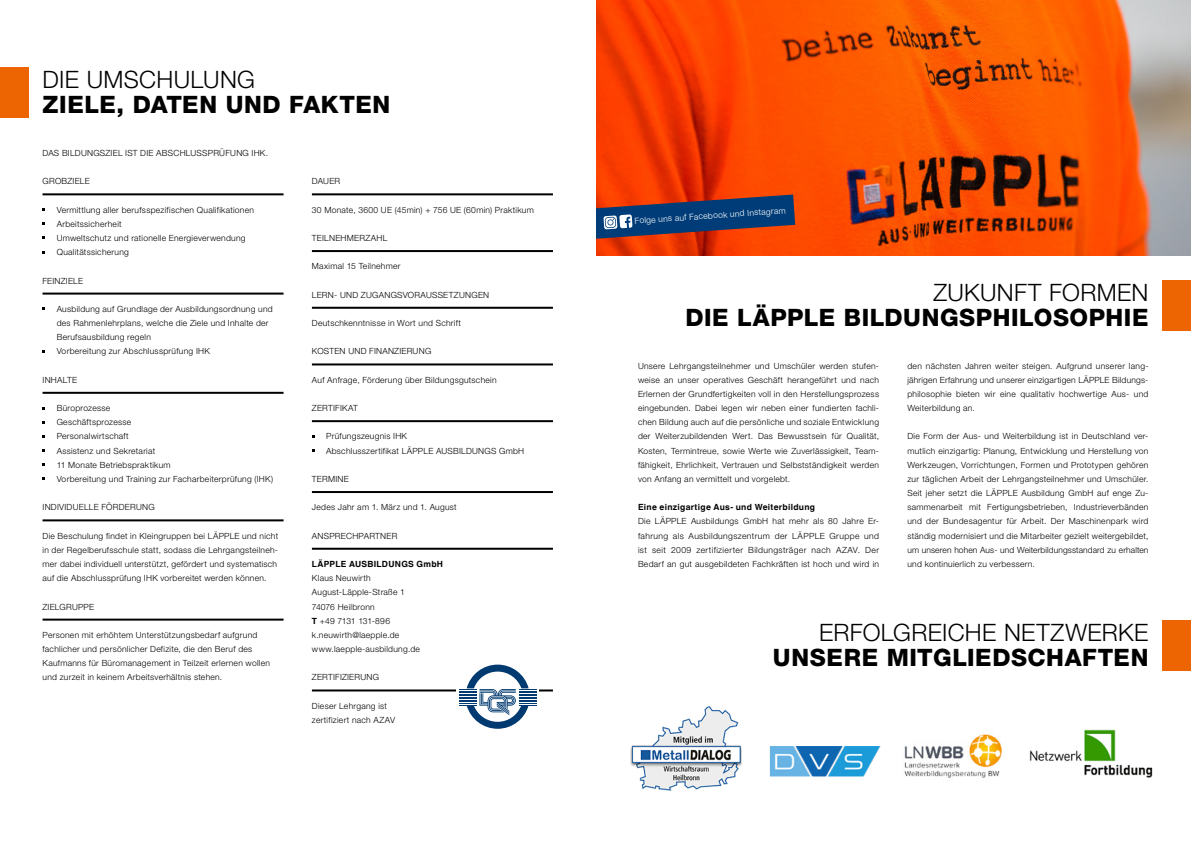
<style>
.page{position:relative;width:1191px;height:842px;background:#fff}
.page>*{position:absolute;margin:0;border:0;box-sizing:border-box;transform-origin:0 0}
.t1{font:800 24px "Helvetica Neue LT Pro";letter-spacing:.025em;color:#000}
.t2{font:300 24px "Helvetica Neue LT Pro";letter-spacing:.015em;color:#000}
.t3{font:300 8.5px/14.2px "Helvetica Neue LT Pro";letter-spacing:.035em;color:#000}
.t4{font:700 8.5px "Helvetica World";letter-spacing:.035em;color:#000}
.t5{font:300 8.5px "Helvetica Neue LT Pro";color:#fff}
.s1{font-family:"Helvetica World";font-weight:700}
</style>
<div class="page">
<div style="left:0;top:67px;width:28px;height:50px;background:#ec6502"></div>
<hr style="left:43px;top:193px;width:240px;height:2px;background:#000">
<hr style="left:43px;top:293px;width:240px;height:2px;background:#000">
<hr style="left:43px;top:392px;width:240px;height:2px;background:#000">
<hr style="left:43px;top:519px;width:240px;height:2px;background:#000">
<hr style="left:43px;top:619px;width:240px;height:2px;background:#000">
<hr style="left:312px;top:193px;width:241px;height:2px;background:#000">
<hr style="left:312px;top:250px;width:241px;height:2px;background:#000">
<hr style="left:312px;top:307px;width:241px;height:2px;background:#000">
<hr style="left:312px;top:363px;width:241px;height:2px;background:#000">
<hr style="left:312px;top:420px;width:241px;height:2px;background:#000">
<hr style="left:312px;top:491px;width:241px;height:2px;background:#000">
<hr style="left:312px;top:548px;width:241px;height:2px;background:#000">
<hr style="left:312px;top:689px;width:241px;height:2px;background:#000">
<div style="left:1162px;top:280px;width:29px;height:50px;background:#ec6502"></div>
<div style="left:1162px;top:620px;width:29px;height:50px;background:#ec6502"></div>
<img style="left:596px;top:0;width:595px;height:255px">
<svg style="left:596px;top:195px;width:199px;height:45px;background:#564254"></svg>
<div style="left:456px;top:663px;width:83px;height:68px;background:#fff"></div>
<svg style="left:459px;top:665px;width:78px;height:64px"></svg>
<img style="left:770px;top:746px;width:111px;height:30px">
<img style="left:904px;top:734px;width:98px;height:44px">
<img style="left:630px;top:706px;width:112px;height:85px">
<img style="left:1029px;top:729px;width:124px;height:49px">
<h1 class="t2" style="left:43px;top:65px;width:214px">DIE UMSCHULUNG</h1>
<h1 class="t1" style="left:43px;top:90px;width:349px">ZIELE, DATEN UND FAKTEN</h1>
<p class="t3" style="left:43px;top:146px;width:227px">DAS BILDUNGSZIEL IST DIE ABSCHLUSSPRÜFUNG IHK.</p>
<p class="t3" style="left:43px;top:174px;width:49px">GROBZIELE</p>
<p class="t3" style="left:57px;top:202px;width:199px">Vermittlung aller berufsspezifischen Qualifikationen Arbeitssicherheit<br>Umweltschutz und rationelle Energieverwendung Qualitätssicherung</p>
<p class="t3" style="left:43px;top:273px;width:42px">FEINZIELE</p>
<p class="t3" style="left:57px;top:302px;width:217px">Ausbildung auf Grundlage der Ausbildungsordnung und des Rahmenlehrplans, welche die Ziele und Inhalte der Berufsausbildung regeln<br>Vorbereitung zur Abschlussprüfung IHK</p>
<p class="t3" style="left:43px;top:372px;width:36px">INHALTE</p>
<p class="t3" style="left:57px;top:401px;width:218px">Büroprozesse<br>Geschäftsprozesse<br>Personalwirtschaft<br>Assistenz und Sekretariat<br>11 Monate Betriebspraktikum<br>Vorbereitung und Training zur Facharbeiterprüfung (IHK)</p>
<p class="t3" style="left:43px;top:500px;width:114px">INDIVIDUELLE FÖRDERUNG</p>
<p class="t3" style="left:43px;top:528px;width:237px">Die Beschulung findet in Kleingruppen bei LÄPPLE und nicht in der Regelberufsschule statt, sodass die Lehrgangsteilneh&shy;mer dabei individuell unterstützt, gefördert und systematisch auf die Abschlussprüfung IHK vorbereitet werden können.</p>
<p class="t3" style="left:43px;top:599px;width:53px">ZIELGRUPPE</p>
<p class="t3" style="left:43px;top:627px;width:229px">Personen mit erhöhtem Unterstützungsbedarf aufgrund fachlicher und persönlicher Defizite, die den Beruf des Kaufmanns für Büromanagement in Teilzeit erlernen wollen und zurzeit in keinem Arbeitsverhältnis stehen.</p>
<p class="t3" style="left:312px;top:174px;width:30px">DAUER</p>
<p class="t3" style="left:312px;top:202px;width:223px">30 Monate, 3600 UE (45min) + 756 UE (60min) Praktikum</p>
<p class="t3" style="left:312px;top:231px;width:77px">TEILNEHMERZAHL</p>
<p class="t3" style="left:312px;top:259px;width:90px">Maximal 15 Teilnehmer</p>
<p class="t3" style="left:312px;top:287px;width:179px">LERN- UND ZUGANGSVORAUSSETZUNGEN</p>
<p class="t3" style="left:312px;top:316px;width:151px">Deutschkenntnisse in Wort und Schrift</p>
<p class="t3" style="left:312px;top:344px;width:121px">KOSTEN UND FINANZIERUNG</p>
<p class="t3" style="left:312px;top:372px;width:186px">Auf Anfrage, Förderung über Bildungsgutschein</p>
<p class="t3" style="left:312px;top:401px;width:48px">ZERTIFIKAT</p>
<p class="t3" style="left:326px;top:429px;width:200px">Prüfungszeugnis IHK<br>Abschlusszertifikat LÄPPLE AUSBILDUNGS GmbH</p>
<p class="t3" style="left:312px;top:472px;width:38px">TERMINE</p>
<p class="t3" style="left:312px;top:500px;width:146px">Jedes Jahr am 1. März und 1. August</p>
<p class="t3" style="left:312px;top:528px;width:87px">ANSPRECHPARTNER</p>
<p class="t4" style="left:312px;top:559px;width:133px">LÄPPLE AUSBILDUNGS GmbH</p>
<p class="t3" style="left:312px;top:571px;width:109px">Klaus Neuwirth<br>August-Läpple-Straße 1<br>74076 Heilbronn<br><span class="s1">T</span> +49 7131 131-896 k.neuwirth@laepple.de www.laepple-ausbildung.de</p>
<p class="t3" style="left:312px;top:670px;width:69px">ZERTIFIZIERUNG</p>
<p class="t3" style="left:312px;top:698px;width:85px">Dieser Lehrgang ist zertifiziert nach AZAV</p>
<p class="t5" style="left:634px;top:216px;width:153px;rotate:-4deg">Folge uns auf Facebook und Instagram</p>
<h1 class="t2" style="left:933px;top:278px;width:216px">ZUKUNFT FORMEN</h1>
<h1 class="t1" style="left:685px;top:303px;width:464px">DIE LÄPPLE BILDUNGSPHILOSOPHIE</h1>
<p class="t3" style="left:638px;top:358px;width:242px;text-align:justify">Unsere Lehrgangsteilnehmer und Umschüler werden stufen&shy;weise an unser operatives Geschäft herangeführt und nach Erlernen der Grundfertigkeiten voll in den Herstellungsprozess eingebunden. Dabei legen wir neben einer fundierten fachli&shy;chen Bildung auch auf die persönliche und soziale Entwicklung der Weiterzubildenden Wert. Das Bewusstsein für Qualität, Kosten, Termintreue, sowie Werte wie Zuverlässigkeit, Team&shy;fähigkeit, Ehrlichkeit, Vertrauen und Selbstständigkeit werden von Anfang an vermittelt und vorgelebt.</p>
<p class="t4" style="left:638px;top:502px;width:178px">Eine einzigartige Aus- und Weiterbildung</p>
<p class="t3" style="left:638px;top:514px;width:242px;text-align:justify">Die LÄPPLE Ausbildungs GmbH hat mehr als 80 Jahre Er&shy;fahrung als Ausbildungszentrum der LÄPPLE Gruppe und ist seit 2009 zertifizierter Bildungsträger nach AZAV. Der Bedarf an gut ausgebildeten Fachkräften ist hoch und wird in</p>
<p class="t3" style="left:907px;top:358px;width:242px;text-align:justify">den nächsten Jahren weiter steigen. Aufgrund unserer lang&shy;jährigen Erfahrung und unserer einzigartigen LÄPPLE Bildungs&shy;philosophie bieten wir eine qualitativ hochwertige Aus- und Weiterbildung an.</p>
<p class="t3" style="left:907px;top:429px;width:242px;text-align:justify">Die Form der Aus- und Weiterbildung ist in Deutschland ver&shy;mutlich einzigartig: Planung, Entwicklung und Herstellung von Werkzeugen, Vorrichtungen, Formen und Prototypen gehören zur täglichen Arbeit der Lehrgangsteilnehmer und Umschüler.<br>Seit jeher setzt die LÄPPLE Ausbildung GmbH auf enge Zu&shy;sammenarbeit mit Fertigungsbetrieben, Industrieverbänden und der Bundesagentur für Arbeit. Der Maschinenpark wird ständig modernisiert und die Mitarbeiter gezielt weitergebildet, um unseren hohen Aus- und Weiterbildungsstandard zu erhalten und kontinuierlich zu verbessern.</p>
<h1 class="t2" style="left:819px;top:618px;width:331px">ERFOLGREICHE NETZWERKE</h1>
<h1 class="t1" style="left:773px;top:644px;width:377px">UNSERE MITGLIEDSCHAFTEN</h1>
</div>
